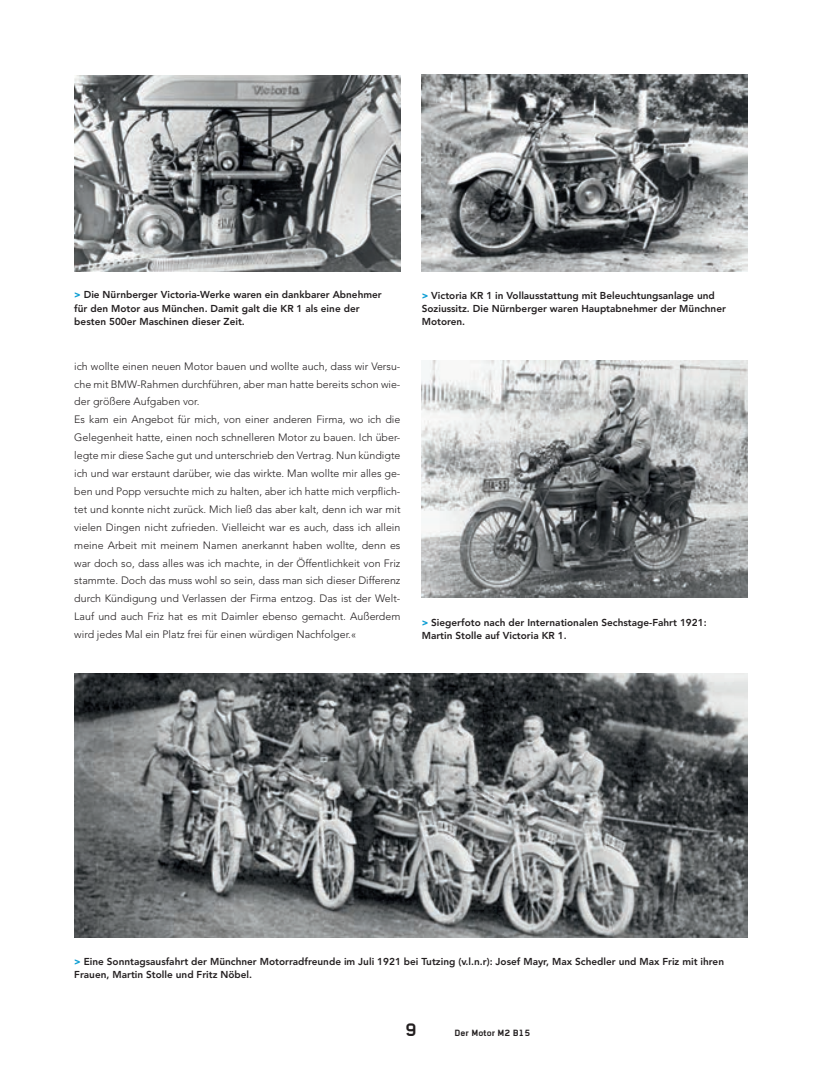
<style>
.page{position:relative;width:822px;height:1088px;background:#fff}
.page>*{position:absolute;margin:0;border:0;box-sizing:border-box;transform-origin:0 0}
.t1{font:700 17.5px "Alpha Headline CE";color:#231f20}
.t2{font:300 10.62px/17.9px "Avenir";color:#231f20}
.t3{font:800 10px/13.1px "Avenir";color:#231f20}
.t4{font:700 8.75px "Alpha Headline CE";color:#231f20}
.s1{font-weight:900;color:#0e9ed3}
</style>
<div class="page">
<img style="left:422px;top:361px;width:325px;height:237px">
<img style="left:74px;top:674px;width:673px;height:263px">
<img style="left:74px;top:75px;width:326px;height:196px">
<img style="left:422px;top:74px;width:325px;height:197px">
<p class="t3" style="left:74px;top:288px;width:309px"><span class="s1">&gt;</span> Die Nürnberger Victoria-Werke waren ein dankbarer Abnehmer für den Motor aus München. Damit galt die KR 1 als eine der besten 500er Maschinen dieser Zeit.</p>
<p class="t3" style="left:422px;top:288px;width:306px"><span class="s1">&gt;</span> Victoria KR 1 in Vollausstattung mit Beleuchtungsanlage und<br>Soziussitz. Die Nürnberger waren Hauptabnehmer der Münchner<br>Motoren.</p>
<p class="t2" style="left:74px;top:357px;width:328px">ich wollte einen neuen Motor bauen und wollte auch, dass wir Versu&shy;che mit BMW-Rahmen durchführen, aber man hatte bereits schon wie&shy;der größere Aufgaben vor.<br>Es kam ein Angebot für mich, von einer anderen Firma, wo ich die Gelegenheit hatte, einen noch schnelleren Motor zu bauen. Ich über&shy;legte mir diese Sache gut und unterschrieb den Vertrag. Nun kündigte ich und war erstaunt darüber, wie das wirkte. Man wollte mir alles ge&shy;ben und Popp versuchte mich zu halten, aber ich hatte mich verpflich&shy;tet und konnte nicht zurück. Mich ließ das aber kalt, denn ich war mit vielen Dingen nicht zufrieden. Vielleicht war es auch, dass ich allein meine Arbeit mit meinem Namen anerkannt haben wollte, denn es war doch so, dass alles was ich machte, in der Öffentlichkeit von Friz stammte. Doch das muss wohl so sein, dass man sich dieser Differenz durch Kündigung und Verlassen der Firma entzog. Das ist der Welt-Lauf und auch Friz hat es mit Daimler ebenso gemacht. Außerdem wird jedes Mal ein Platz frei für einen würdigen Nachfolger.«</p>
<p class="t3" style="left:422px;top:615px;width:286px"><span class="s1">&gt;</span> Siegerfoto nach der Internationalen Sechstage-Fahrt 1921:<br>Martin Stolle auf Victoria KR 1.</p>
<p class="t3" style="left:74px;top:955px;width:651px"><span class="s1">&gt;</span> Eine Sonntagsausfahrt der Münchner Motorradfreunde im Juli 1921 bei Tutzing (v.l.n.r): Josef Mayr, Max Schedler und Max Friz mit ihren<br>Frauen, Martin Stolle und Fritz Nöbel.</p>
<h1 class="t1" style="left:405px;top:1019px;width:13px">9</h1>
<p class="t4" style="left:454px;top:1027px;width:77px">Der Motor M2 B15</p>
</div>
